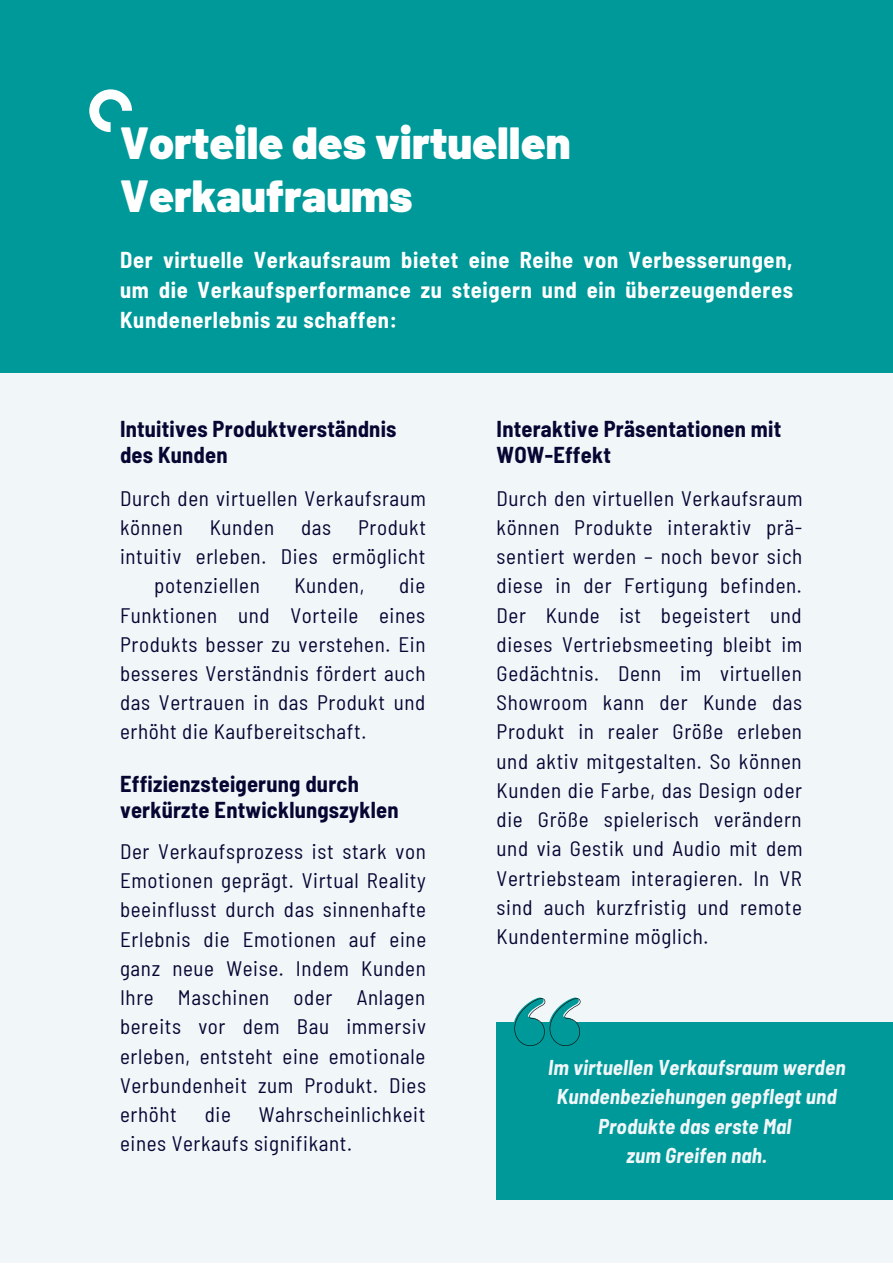
<style>
.page{position:relative;width:893px;height:1264px;background:#fff}
.page>*{position:absolute;margin:0;border:0;box-sizing:border-box;transform-origin:0 0}
.t1{font:900 45px/52.8px "Barlow";color:#fff}
.t2{font:700 semi-condensed 22.5px/30.3px "Barlow";letter-spacing:.03em;color:#fff;text-align:justify}
.t3{font:700 semi-condensed 22.5px/25.8px "Barlow";letter-spacing:.01em;color:#060633}
.t4{font:semi-condensed 21px/29.2px "Barlow";letter-spacing:.03em;color:#060633;text-align:justify}
.t5{font:italic 700 semi-condensed 21px/29.2px "Barlow";letter-spacing:.01em;color:#f1f6f9;text-align:center}
</style>
<div class="page">
<div style="left:0;top:0;width:892px;height:1262px;background:#f1f6f9"></div>
<div style="left:0;top:0;width:892px;height:372px;background:#099"></div>
<svg style="left:89px;top:89px;width:43px;height:43px"></svg>
<div style="left:496px;top:1021px;width:396px;height:178px;background:#099"></div>
<svg style="left:513px;top:997px;width:67px;height:48px"></svg>
<p class="t1" style="left:120px;top:115px;width:452px">Vorteile des virtuellen<br>Verkaufraums</p>
<p class="t2" style="left:120px;top:243px;width:674px">Der virtuelle Verkaufsraum bietet eine Reihe von Verbesserungen, um die Verkaufsperformance zu steigern und ein überzeugenderes Kundenerlebnis zu schaffen:</p>
<p class="t3" style="left:120px;top:415px;width:278px">Intuitives Produktverständnis des Kunden</p>
<p class="t4" style="left:120px;top:482px;width:307px">Durch den virtuellen Verkaufsraum können</p>
<p class="t4" style="left:210px;top:512px;width:66px">Kunden</p>
<p class="t4" style="left:301px;top:512px;width:32px">das</p>
<p class="t4" style="left:358px;top:512px;width:69px">Produkt</p>
<p class="t4" style="left:120px;top:541px;width:307px">intuitiv erleben. Dies ermöglicht</p>
<p class="t4" style="left:154px;top:570px;width:107px">potenziellen</p>
<p class="t4" style="left:294px;top:570px;width:71px">Kunden,</p>
<p class="t4" style="left:120px;top:570px;width:307px;text-indent:279px">die Funktionen und Vorteile eines Produkts besser zu verstehen. Ein besseres Verständnis fördert auch das Vertrauen in das Produkt und erhöht die Kaufbereitschaft.</p>
<p class="t3" style="left:120px;top:770px;width:280px">Effizienzsteigerung durch verkürzte Entwicklungszyklen</p>
<p class="t4" style="left:120px;top:835px;width:307px">Der Verkaufsprozess ist stark von Emotionen geprägt. Virtual Reality beeinflusst durch das sinnenhafte Erlebnis die Emotionen auf eine ganz neue Weise. Indem Kunden Ihre Maschinen oder Anlagen bereits vor dem Bau immersiv erleben, entsteht eine emotionale Verbundenheit zum Produkt. Dies erhöht</p>
<p class="t4" style="left:120px;top:1098px;width:307px;text-indent:139px">Wahrscheinlichkeit eines Verkaufs signifikant.</p>
<p class="t4" style="left:205px;top:1098px;width:28px">die</p>
<p class="t3" style="left:496px;top:415px;width:286px">Interaktive Präsentationen mit<br>WOW-Effekt</p>
<p class="t4" style="left:496px;top:482px;width:307px">Durch den virtuellen Verkaufsraum können Produkte interaktiv prä&shy;sentiert werden – noch bevor sich diese in der Fertigung befinden.<br>Der Kunde ist begeistert und dieses Vertriebsmeeting bleibt im Gedächtnis. Denn im virtuellen Showroom kann der Kunde das Produkt in realer Größe erleben und aktiv mitgestalten. So können Kunden die Farbe, das Design oder die Größe spielerisch verändern und via Gestik und Audio mit dem Vertriebsteam interagieren. In VR sind auch kurzfristig und remote Kundentermine möglich.</p>
<p class="t5" style="left:548px;top:1052px;width:299px">Im virtuellen Verkaufsraum werden<br>Kundenbeziehungen gepflegt und<br>Produkte das erste Mal</p>
<p class="t5" style="left:626px;top:1139px;width:142px">zum Greifen nah.</p>
</div>
